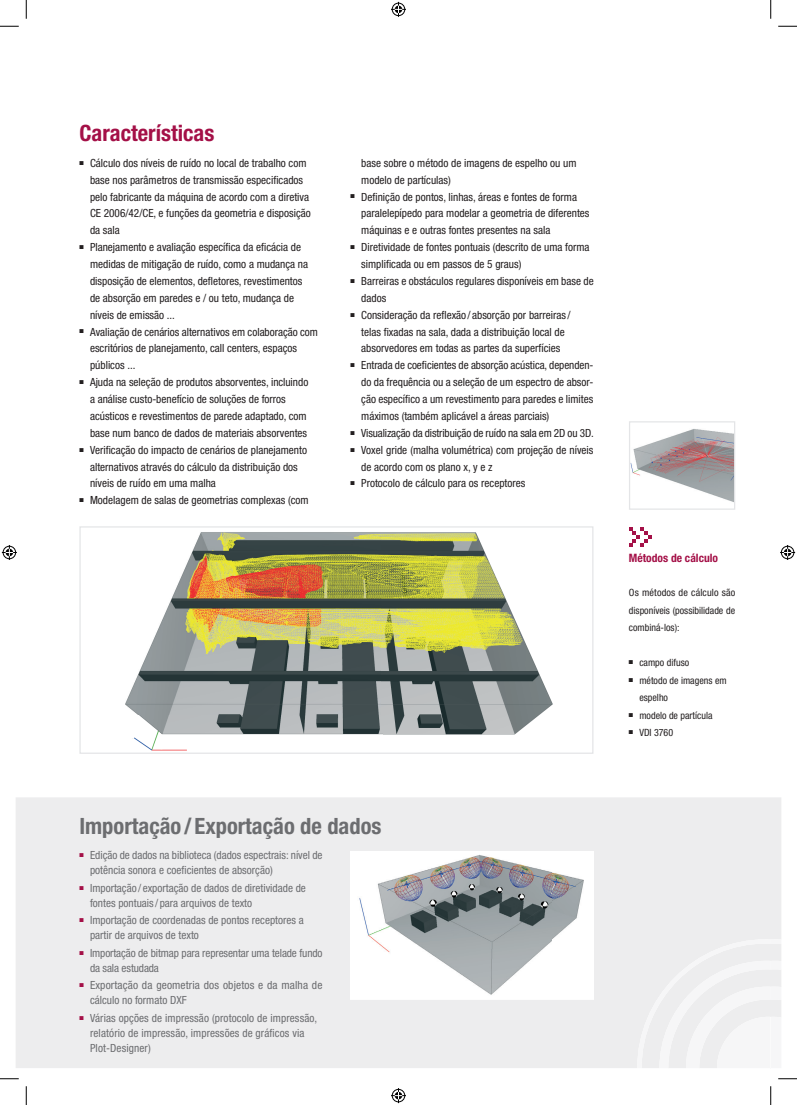
<style>
.page{position:relative;width:797px;height:1105px;background:#fff}
.page>*{position:absolute;margin:0;border:0;box-sizing:border-box;transform-origin:0 0}
.t1{font:700 condensed 22.5px "Helvetica Neue LT Std";color:#6c6d70}
.t2{font:700 condensed 22.5px "Helvetica Neue LT Std";color:#a41047}
.t3{font:700 condensed 11.5px "Helvetica Neue LT Std";color:#a41047}
.t4{font:condensed 11.25px/16.9px "Helvetica Neue LT Std";color:#231f20}
.t5{font:condensed 11.25px/15px "Helvetica Neue LT Std";color:#6c6d70}
.t6{font:condensed 10px/17.5px "Helvetica Neue LT Std";color:#231f20;text-align:justify}
</style>
<div class="page">
<div style="left:16px;top:797px;width:765px;height:271px;background:#ededee"></div>
<img style="left:125px;top:532px;width:428px;height:219px">
<div style="left:79px;top:526px;width:514px;height:228px;border:1px solid #e4e5e7"></div>
<img style="left:631px;top:429px;width:102px;height:73px">
<div style="left:629px;top:421px;width:106px;height:89px;border:1px solid #e4e5e7"></div>
<img style="left:350px;top:851px;width:243px;height:148px">
<svg style="left:629px;top:527px;width:22px;height:20px"></svg>
<svg style="left:0;top:25px;width:19px;height:2px"></svg>
<svg style="left:778px;top:25px;width:19px;height:2px"></svg>
<svg style="left:0;top:1078px;width:19px;height:1px"></svg>
<svg style="left:25px;top:0;width:2px;height:19px"></svg>
<svg style="left:25px;top:1086px;width:2px;height:19px"></svg>
<svg style="left:770px;top:0;width:1px;height:19px"></svg>
<svg style="left:637px;top:939px;width:160px;height:166px"></svg>
<svg style="left:391px;top:2px;width:15px;height:15px"></svg>
<svg style="left:391px;top:1088px;width:15px;height:15px"></svg>
<svg style="left:2px;top:545px;width:15px;height:15px"></svg>
<svg style="left:780px;top:545px;width:15px;height:15px"></svg>
<h1 class="t2" style="left:79px;top:120px;width:136px">Características</h1>
<p class="t4" style="left:90px;top:154px;width:222px;text-indent:-11px">■ Cálculo dos níveis de ruído no local de trabalho com base nos parâmetros de transmissão especificados pelo fabricante da máquina de acordo com a diretiva CE 2006/42/CE, e funções da geometria e disposição da sala</p>
<p class="t4" style="left:90px;top:239px;width:219px;text-indent:-11px">■ Planejamento e avaliação específica da eficácia de medidas de mitigação de ruído, como a mudança na disposição de elementos, defletores, revestimentos de absorção em paredes e / ou teto, mudança de níveis de emissão ...</p>
<p class="t4" style="left:90px;top:323px;width:229px;text-indent:-11px">■ Avaliação de cenários alternativos em colaboração com escritórios de planejamento, call centers, espaços públicos ...</p>
<p class="t4" style="left:90px;top:374px;width:220px;text-indent:-11px">■ Ajuda na seleção de produtos absorventes, incluindo a análise custo-benefício de soluções de forros acústicos e revestimentos de parede adaptado, com base num banco de dados de materiais absorventes</p>
<p class="t4" style="left:90px;top:441px;width:218px;text-indent:-11px">■ Verificação do impacto de cenários de planejamento alternativos através do cálculo da distribuição dos níveis de ruído em uma malha</p>
<p class="t4" style="left:79px;top:492px;width:231px">■ Modelagem de salas de geometrias complexas (com</p>
<p class="t4" style="left:361px;top:154px;width:217px">base sobre o método de imagens de espelho ou um modelo de partículas)</p>
<p class="t4" style="left:361px;top:188px;width:230px;text-indent:-11px">■ Definição de pontos, linhas, áreas e fontes de forma paralelepípedo para modelar a geometria de diferentes máquinas e e outras fontes presentes na sala</p>
<p class="t4" style="left:361px;top:239px;width:230px;text-indent:-11px">■ Diretividade de fontes pontuais (descrito de uma forma simplificada ou em passos de 5 graus)</p>
<p class="t4" style="left:361px;top:272px;width:234px;text-indent:-11px">■ Barreiras e obstáculos regulares disponíveis em base de dados</p>
<p class="t4" style="left:350px;top:306px;width:221px;text-align:center">■ Consideração da reflexão / absorção por barreiras / telas fixadas na sala, dada a distribuição local de absorvedores em todas as partes da superfícies</p>
<p class="t4" style="left:361px;top:357px;width:234px;text-align:justify;text-indent:-11px">■ Entrada de coeficientes de absorção acústica, dependen&shy;do da frequência ou a seleção de um espectro de absor&shy;ção específico a um revestimento para paredes e limites máximos (também aplicável a áreas parciais)</p>
<p class="t4" style="left:350px;top:424px;width:245px">■ Visualização da distribuição de ruído na sala em 2D ou 3D.</p>
<p class="t4" style="left:361px;top:441px;width:234px;text-indent:-11px">■ Voxel gride (malha volumétrica) com projeção de níveis de acordo com os plano x, y e z</p>
<p class="t4" style="left:350px;top:475px;width:176px">■ Protocolo de cálculo para os receptores</p>
<h1 class="t1" style="left:79px;top:812px;width:303px">Importação / Exportação de dados</h1>
<p class="t5" style="left:90px;top:848px;width:234px;text-indent:-11px"><sup>■</sup> Edição de dados na biblioteca (dados espectrais: nível de potência sonora e coeficientes de absorção)</p>
<p class="t5" style="left:90px;top:880px;width:217px;text-indent:-11px"><sup>■</sup> Importação / exportação de dados de diretividade de fontes pontuais / para arquivos de texto</p>
<p class="t5" style="left:90px;top:913px;width:215px;text-indent:-11px"><sup>■</sup> Importação de coordenadas de pontos receptores a partir de arquivos de texto</p>
<p class="t5" style="left:90px;top:945px;width:234px;text-indent:-11px"><sup>■</sup> Importação de bitmap para representar uma telade fundo da sala estudada</p>
<p class="t5" style="left:90px;top:978px;width:234px;text-indent:-11px"><sup>■</sup> Exportação da geometria dos objetos e da malha de cálculo no formato DXF</p>
<p class="t5" style="left:90px;top:1010px;width:229px;text-indent:-11px"><sup>■</sup> Várias opções de impressão (protocolo de impressão, relatório de impressão, impressões de gráficos via<br>Plot-Designer)</p>
<p class="t3" style="left:629px;top:551px;width:91px">Métodos de cálculo</p>
<p class="t6" style="left:629px;top:584px;width:108px">Os métodos de cálculo são disponíveis (possibilidade de combiná-los):</p>
<p class="t6" style="left:628px;top:654px;width:62px">■ campo difuso</p>
<p class="t6" style="left:639px;top:671px;width:89px;text-indent:-11px">■ método de imagens em espelho</p>
<p class="t6" style="left:628px;top:706px;width:85px">■ modelo de partícula</p>
<p class="t6" style="left:628px;top:724px;width:46px">■ VDI 3760</p>
</div>
